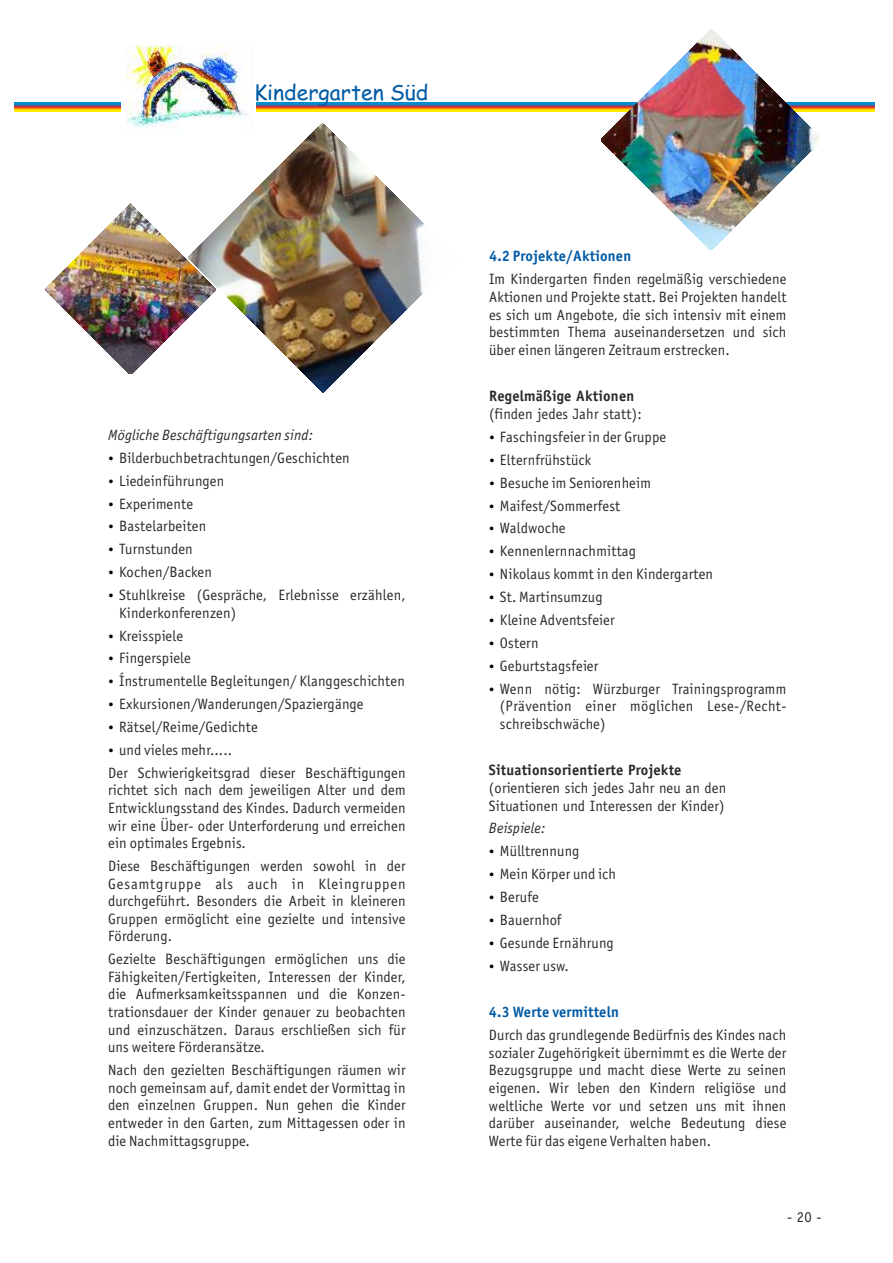
<style>
.page{position:relative;width:893px;height:1263px;background:#fff}
.page>*{position:absolute;margin:0;border:0;box-sizing:border-box;transform-origin:0 0}
.t1{font:21.3px "Comic Sans MS";color:#005aa5}
.t2{font:15px/17.5px "Officina Sans";color:#2b2a29;text-align:justify}
.t3{font:700 15px "Officina Sans";color:#2b2a29}
.t4{font:italic 15px "Officina Sans";color:#2b2a29}
.t5{font:700 15px "Officina Sans";color:#005aa5}
</style>
<div class="page">
<img style="left:127px;top:45px;width:126px;height:86px">
<svg style="left:15px;top:103px;width:105px;height:8px"></svg>
<svg style="left:256px;top:103px;width:618px;height:8px;background:#9f8652"></svg>
<img style="left:601px;top:29px;width:221px;height:221px">
<img style="left:189px;top:123px;width:236px;height:269px">
<img style="left:45px;top:204px;width:171px;height:170px">
<h1 class="t1" style="left:254px;top:83px;width:176px">Kindergarten Süd</h1>
<p class="t4" style="left:108px;top:429px;width:206px">Mögliche Beschäftigungsarten sind:</p>
<p class="t2" style="left:119px;top:447px;width:288px;line-height:22.8px;text-align:left">Bilderbuchbetrachtungen/Geschichten<br>Liedeinführungen<br>Experimente<br>Bastelarbeiten<br>Turnstunden<br>Kochen/Backen<br>Stuhlkreise (Gespräche, Erlebnisse erzählen,</p>
<p class="t2" style="left:119px;top:605px;width:119px">Kinderkonferenzen)</p>
<p class="t2" style="left:119px;top:628px;width:66px">Kreisspiele</p>
<p class="t2" style="left:119px;top:651px;width:73px">Fingerspiele</p>
<p class="t2" style="left:119px;top:673px;width:287px">Ínstrumentelle Begleitungen/ Klanggeschichten</p>
<p class="t2" style="left:119px;top:696px;width:246px">Exkursionen/Wanderungen/Spaziergänge</p>
<p class="t2" style="left:119px;top:719px;width:140px">Rätsel/Reime/Gedichte</p>
<p class="t2" style="left:119px;top:742px;width:115px">und vieles mehr.....</p>
<p class="t2" style="left:108px;top:765px;width:299px">Der Schwierigkeitsgrad dieser Beschäftigungen</p>
<p class="t2" style="left:108px;top:782px;width:299px">richtet sich nach dem jeweiligen Alter und dem Entwicklungsstand des Kindes. Dadurch vermeiden wir eine Über- oder Unterforderung und erreichen ein optimales Ergebnis.</p>
<p class="t2" style="left:108px;top:858px;width:299px">Diese Beschäftigungen werden sowohl in der Gesamtgruppe als auch in Kleingruppen durchgeführt. Besonders die Arbeit in kleineren Gruppen ermöglicht eine gezielte und intensive Förderung.</p>
<p class="t2" style="left:108px;top:951px;width:299px">Gezielte Beschäftigungen ermöglichen uns die Fähigkeiten/Fertigkeiten, Interessen der Kinder, die Aufmerksamkeitsspannen und die Konzen&shy;trationsdauer der Kinder genauer zu beobachten und einzuschätzen. Daraus erschließen sich für uns weitere Förderansätze.</p>
<p class="t2" style="left:108px;top:1062px;width:299px">Nach den gezielten Beschäftigungen räumen wir noch gemeinsam auf, damit endet der Vormittag in den einzelnen Gruppen. Nun gehen die Kinder entweder in den Garten, zum Mittagessen oder in die Nachmittagsgruppe.</p>
<p class="t5" style="left:489px;top:250px;width:144px">4.2 Projekte/Aktionen</p>
<p class="t2" style="left:489px;top:272px;width:299px">Im Kindergarten finden regelmäßig verschiedene Aktionen und Projekte statt. Bei Projekten handelt es sich um Angebote, die sich intensiv mit einem bestimmten Thema auseinandersetzen und sich über einen längeren Zeitraum erstrecken.</p>
<p class="t3" style="left:489px;top:390px;width:147px">Regelmäßige Aktionen</p>
<p class="t2" style="left:500px;top:404px;width:288px;line-height:22.8px;text-align:left;text-indent:-11px">(finden jedes Jahr statt):<br>Faschingsfeier in der Gruppe<br>Elternfrühstück<br>Besuche im Seniorenheim<br>Maifest/Sommerfest<br>Waldwoche<br>Kennenlernnachmittag<br>Nikolaus kommt in den Kindergarten<br>St. Martinsumzug<br>Kleine Adventsfeier<br>Ostern<br>Geburtstagsfeier<br>Wenn nötig: Würzburger Trainingsprogramm</p>
<p class="t2" style="left:500px;top:698px;width:288px">(Prävention einer möglichen Lese-/Recht&shy;schreibschwäche)</p>
<p class="t3" style="left:489px;top:764px;width:194px">Situationsorientierte Projekte</p>
<p class="t2" style="left:489px;top:780px;width:239px">(orientieren sich jedes Jahr neu an den<br>Situationen und Interessen der Kinder)</p>
<p class="t4" style="left:489px;top:822px;width:58px">Beispiele:</p>
<p class="t2" style="left:500px;top:841px;width:118px;line-height:22.8px;text-align:left">Mülltrennung<br>Mein Körper und ich<br>Berufe<br>Bauernhof<br>Gesunde Ernährung<br>Wasser usw.</p>
<p class="t5" style="left:489px;top:1006px;width:132px">4.3 Werte vermitteln</p>
<p class="t2" style="left:489px;top:1027px;width:299px">Durch das grundlegende Bedürfnis des Kindes nach sozialer Zugehörigkeit übernimmt es die Werte der Bezugsgruppe und macht diese Werte zu seinen eigenen. Wir leben den Kindern religiöse und weltliche Werte vor und setzen uns mit ihnen darüber auseinander, welche Bedeutung diese Werte für das eigene Verhalten haben.</p>
<p class="t2" style="left:787px;top:1209px;width:36px">- 20 -</p>
</div>
